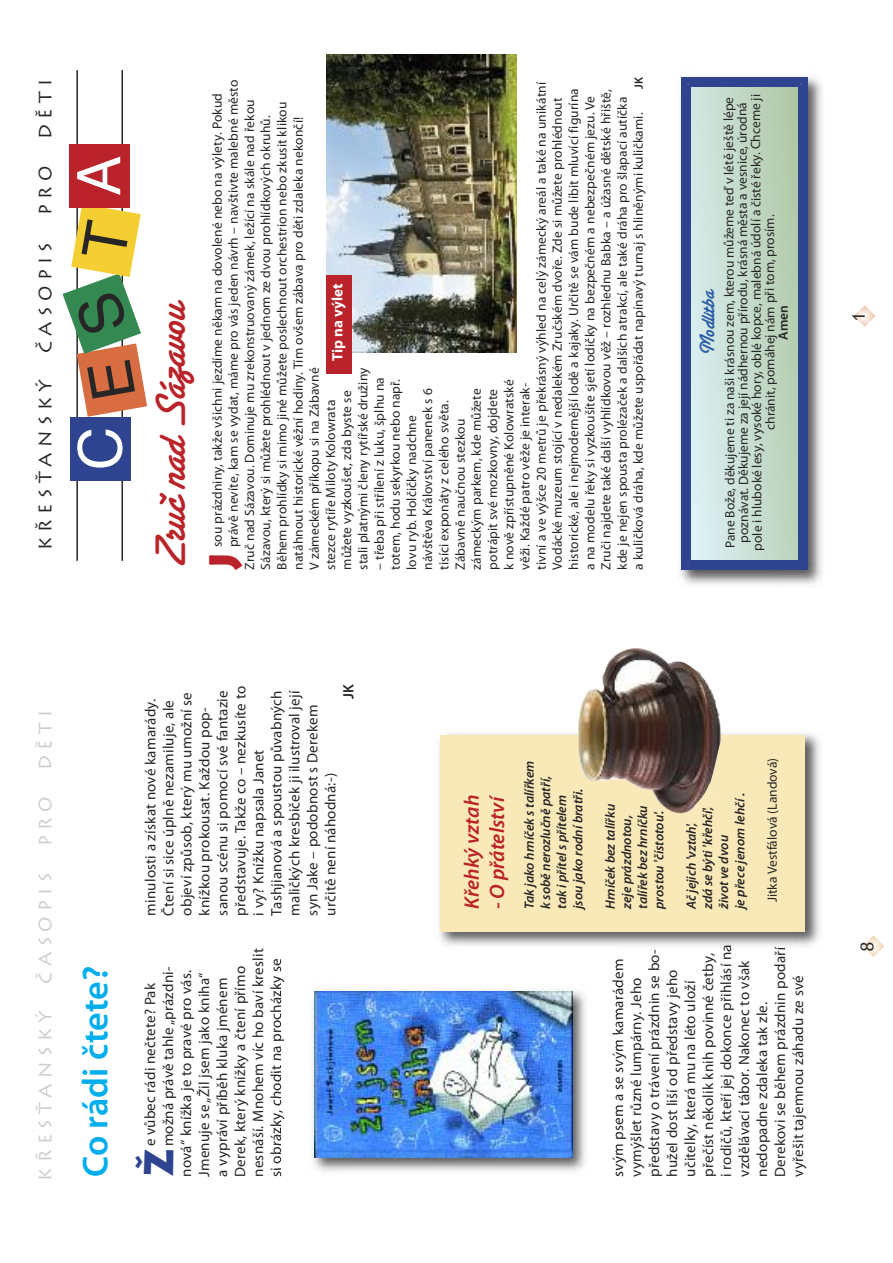
<style>
.page{position:relative;width:893px;height:1263px;background:#fff}
.page>*{position:absolute;margin:0;border:0;box-sizing:border-box;transform-origin:0 0}
.t1{font:60px "Helvetica";color:#fff}
.t2{font:45px "Santa Fe Let Plain";color:#ba2329}
.t3{font:900 40.2px "Lithos Pro";color:#2e4490}
.t4{font:900 40.2px "Lithos Pro";color:#ba2329}
.t5{font:600 36px "Myriad Pro";letter-spacing:-.005em;color:#00aded}
.t6{font:22.5px "Santa Fe Let Plain";color:#295ba7}
.t7{font:italic 600 21px "Myriad Pro";color:#ba2329}
.t8{font:18px "Lithos Pro";letter-spacing:.3em;color:#272627}
.t9{font:18px "Lithos Pro";letter-spacing:.3em;color:#cdcdcd}
.t10{font:15px/18px "Myriad Pro";letter-spacing:.015em;color:#272627}
.t11{font:700 15px "Myriad Pro";color:#fff}
.t12{font:600 15px "Myriad Pro";color:#272627}
.t13{font:13.5px/16.2px "Myriad Pro";letter-spacing:.01em;color:#272627}
.t14{font:italic 600 13.5px/16.2px "Myriad Pro";color:#272627}
.t15{font:600 13.5px "Myriad Pro";color:#272627}
.t16{font:600 12px "Myriad Pro";color:#272627}
</style>
<div class="page">
<hr style="left:76px;top:70px;width:2px;height:491px;background:#272627">
<hr style="left:121px;top:70px;width:2px;height:491px;background:#272627">
<div style="left:70px;top:417px;width:61px;height:63px;background:#2e4490"></div>
<div style="left:69px;top:144px;width:61px;height:64px;background:#ba2329"></div>
<svg style="left:863px;top:935px;width:21px;height:22px"></svg>
<svg style="left:854px;top:305px;width:21px;height:22px"></svg>
<img style="left:439px;top:733px;width:381px;height:218px">
<div style="left:441px;top:735px;width:364px;height:196px;background:#fae9b8"></div>
<img style="left:577px;top:648px;width:144px;height:165px">
<img style="left:279px;top:950px;width:339px;height:227px">
<img style="left:279px;top:1075px;width:5px;height:101px">
<img style="left:613px;top:1094px;width:5px;height:82px">
<img style="left:612px;top:989px;width:6px;height:100px">
<img style="left:439px;top:948px;width:179px;height:2px">
<img style="left:314px;top:991px;width:258px;height:167px">
<img style="left:680px;top:77px;width:142px;height:508px">
<svg style="left:682px;top:77px;width:125px;height:493px;background:#aec4c4"></svg>
<img style="left:327px;top:54px;width:190px;height:298px">
<div style="left:326px;top:275px;width:26px;height:98px;background:#ba2329"></div>
<svg style="left:63px;top:208px;width:84px;height:209px"></svg>
<h3 class="t8" style="left:35px;top:139px;width:61px;rotate:-90deg">DĚTI</h3>
<h3 class="t8" style="left:35px;top:215px;width:51px;rotate:-90deg">PRO</h3>
<h3 class="t8" style="left:35px;top:353px;width:112px;rotate:-90deg">ČASOPIS</h3>
<h3 class="t8" style="left:35px;top:550px;width:172px;rotate:-90deg">KŘESŤANSKÝ</h3>
<h1 class="t1" style="left:74px;top:196px;width:42px;rotate:-90deg">A</h1>
<h1 class="t1" style="left:75px;top:470px;width:45px;rotate:-90deg">C</h1>
<h2 class="t2" style="left:155px;top:570px;width:271px;rotate:-90deg">Zruč nad Sázavou</h2>
<p class="t16" style="left:634px;top:89px;width:13px;rotate:-90deg">JK</p>
<p class="t13" style="left:226px;top:547px;width:469px;rotate:-90deg">právě nevíte, kam se vydat, máme pro vás jeden návrh – navštivte malebné město</p>
<p class="t13" style="left:372px;top:570px;width:489px;rotate:-90deg">– třeba při střílení z luku, šplhu na<br>totem, hodu sekyrkou nebo např.<br>lovu ryb. Holčičky nadchne<br>návštěva Království panenek s 6<br>tisíci exponáty z celého světa.<br>Zábavně naučnou stezkou<br>zámeckým parkem, kde můžete<br>potrápit své mozkovny, dojdete<br>k nově zpřístupněné Kolowratské<br>věži. Každé patro věže je interak-<br>tivní a ve výšce 20 metrů je překrásný výhled na celý zámecký areál a také na unikátní Vodácké muzeum stojící v nedalekém Zručském dvoře. Zde si můžete prohlédnout historické, ale i nejmodernější lodě a kajaky. Určitě se vám bude líbit mluvící figurína a na modelu řeky si vyzkoušíte sjetí lodičky na bezpečném a nebezpečném jezu. Ve Zruči najdete také další vyhlídkovou věž – rozhlednu Babka – a úžasné dětské hřiště, kde je nejen spousta prolézaček a dalších atrakcí, ale také dráha pro šlapací autíčka<br>a kuličková dráha, kde můžete uspořádat napínavý turnaj s hliněnými kuličkami.</p>
<p class="t13" style="left:210px;top:547px;width:456px;rotate:-90deg">sou prázdniny, takže všichni jezdíme někam na dovolené nebo na výlety. Pokud</p>
<p class="t13" style="left:243px;top:570px;width:472px;rotate:-90deg">Zruč nad Sázavou. Dominuje mu zrekonstruovaný zámek, ležící na skále nad řekou</p>
<p class="t13" style="left:275px;top:570px;width:470px;rotate:-90deg">Během prohlídky si mimo jiné můžete poslechnout orchestrion nebo zkusit klikou</p>
<p class="t13" style="left:259px;top:570px;width:456px;rotate:-90deg">Sázavou, který si můžete prohlédnout v jednom ze dvou prohlídkových okruhů.</p>
<p class="t13" style="left:291px;top:570px;width:454px;rotate:-90deg">natáhnout historické věžní hodiny. Tím ovšem zábava pro děti zdaleka nekončí!</p>
<p class="t11" style="left:332px;top:361px;width:79px;rotate:-90deg">Tip na výlet</p>
<p class="t13" style="left:356px;top:570px;width:204px;rotate:-90deg">stali platnými členy rytířské družiny</p>
<p class="t13" style="left:307px;top:570px;width:204px;rotate:-90deg">V zámeckém příkopu si na Zábavné</p>
<p class="t13" style="left:324px;top:570px;width:171px;rotate:-90deg">stezce rytíře Miloty Kolowrata</p>
<p class="t13" style="left:340px;top:570px;width:181px;rotate:-90deg">můžete vyzkoušet, zda byste se</p>
<h3 class="t4" style="left:201px;top:570px;width:20px;rotate:-90deg">J</h3>
<h3 class="t6" style="left:699px;top:355px;width:68px;rotate:-90deg">Modlitba</h3>
<p class="t13" style="left:724px;top:551px;width:458px;line-height:13.5px;text-align:center;rotate:-90deg">Pane Bože, děku ej me ti za naši krásnou zem, kterou můžeme teď v él tě ej ště él pe poznávat. Děku ej me za ej jí nádhernou přírodu, krásná města a vesnice, úrodná po el i h ul boké el sy, vysoké hory, ob él kopce, ma el bná údolí a čisté řeky. Chceme ji chránit, pomáhej nám při tom, pros mí .</p>
<p class="t15" style="left:778px;top:340px;width:36px;rotate:-90deg">Amen</p>
<h3 class="t8" style="left:848px;top:322px;width:14px;rotate:-90deg">1</h3>
<h3 class="t9" style="left:35px;top:770px;width:61px;rotate:-90deg">DĚTI</h3>
<h3 class="t9" style="left:35px;top:846px;width:51px;rotate:-90deg">PRO</h3>
<h3 class="t9" style="left:35px;top:983px;width:112px;rotate:-90deg">ČASOPIS</h3>
<h3 class="t9" style="left:35px;top:1181px;width:172px;rotate:-90deg">KŘESŤANSKÝ</h3>
<h3 class="t5" style="left:82px;top:1177px;width:212px;rotate:-90deg">Co rádi čtete?</h3>
<p class="t10" style="left:143px;top:915px;width:231px;rotate:-90deg">minulosti a získat nové kamarády.<br>Čtení si sice úplně nezamiluje, ale objeví způsob, který mu umožní se knížkou prokousat. Každou pop&shy;sanou scénu si pomocí své fantazie představuje. Takže co – nezkusíte to i vy? Knížku napsala Janet<br>Tashjianová a spoustou půvabných maličkých kresbiček ji ilustroval její syn Jake – podobnost s Derekem určitě není náhodná:-)</p>
<p class="t12" style="left:343px;top:699px;width:16px;rotate:-90deg">JK</p>
<p class="t10" style="left:250px;top:1177px;width:230px;rotate:-90deg">nesnáší. Mnohem víc ho baví kreslit</p>
<p class="t10" style="left:268px;top:1177px;width:220px;rotate:-90deg">si obrázky, chodit na procházky se</p>
<p class="t10" style="left:232px;top:1177px;width:213px;rotate:-90deg">Derek, který knížky a čtení přímo</p>
<p class="t10" style="left:160px;top:1146px;width:182px;rotate:-90deg">možná právě tahle „prázdni-</p>
<p class="t10" style="left:178px;top:1177px;width:208px;rotate:-90deg">nová“ knížka je to pravé pro vás.</p>
<p class="t10" style="left:196px;top:1177px;width:206px;rotate:-90deg">Jmenuje se „Žil jsem jako kniha“</p>
<p class="t10" style="left:214px;top:1177px;width:200px;rotate:-90deg">a vypráví příběh kluka jménem</p>
<p class="t10" style="left:142px;top:1146px;width:165px;rotate:-90deg">e vůbec rádi nečtete? Pak</p>
<h3 class="t3" style="left:136px;top:1177px;width:31px;rotate:-90deg">Ž</h3>
<h3 class="t7" style="left:464px;top:909px;width:116px;rotate:-90deg">Křehký vztah</h3>
<h3 class="t7" style="left:489px;top:909px;width:115px;rotate:-90deg">- O přátelství</h3>
<p class="t14" style="left:522px;top:909px;width:150px;rotate:-90deg">Tak jako hrníček s talířkem k sobě nerozlučně patří, tak i přítel s přítelem<br>jsou jako rodníbratři.</p>
<p class="t14" style="left:603px;top:909px;width:106px;rotate:-90deg">Hrníček bez talířku zeje prázdnotou, talířek bez hrníčku prostou 'čistotou'.</p>
<p class="t14" style="left:684px;top:909px;width:117px;rotate:-90deg">Ač jejich 'vztah',<br>zdá se býti 'křehčí', život ve dvou<br>je přece jenom lehčí.</p>
<p class="t13" style="left:765px;top:902px;width:146px;rotate:-90deg">Jitka Vestfálová (Landová)</p>
<p class="t10" style="left:610px;top:1177px;width:234px;rotate:-90deg">svým psem a se svým kamarádem vymýšlet různé lumpárny. Jeho představy o trávení prázdnin se bo&shy;hužel dost liší od představy jeho učitelky, která mu na léto uloží přečíst několik knih povinné četby,<br>i rodičů, kteří jej dokonce přihlásí na vzdělávací tábor. Nakonec to však nedopadne zdaleka tak zle.<br>Derekovi se během prázdnin podaří vyřešit tajemnou záhadu ze své</p>
<h3 class="t8" style="left:857px;top:953px;width:14px;rotate:-90deg">8</h3>
</div>
